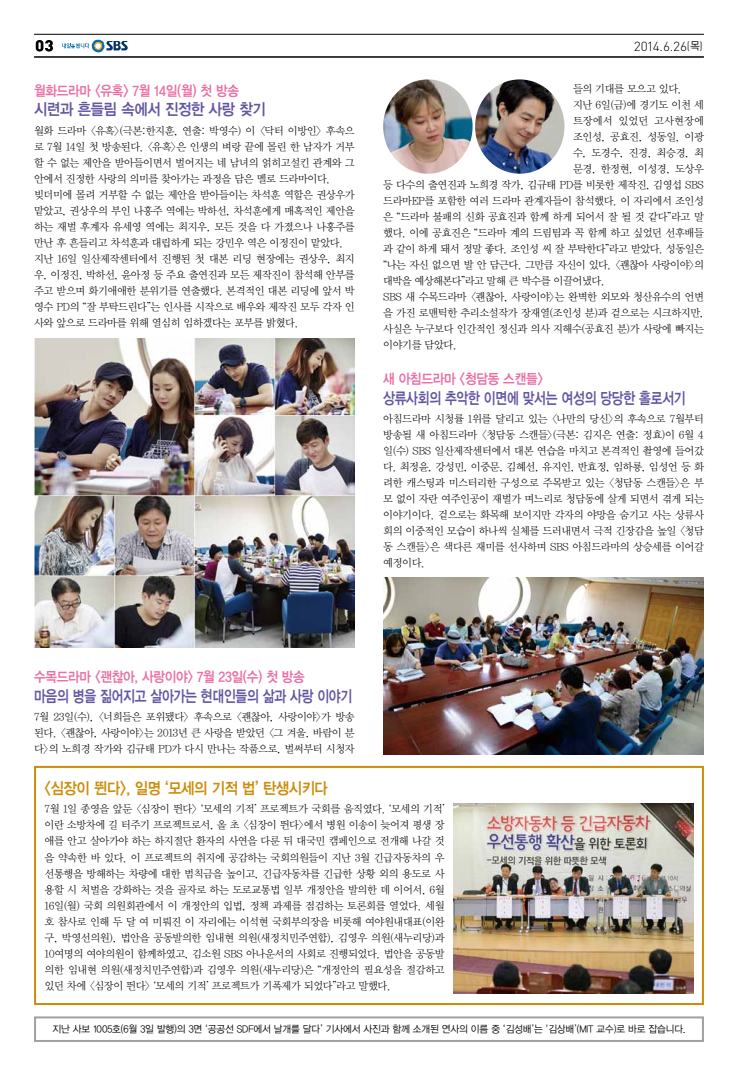
<style>
.page{position:relative;width:738px;height:1075px;background:#fff}
.page>*{position:absolute;margin:0;border:0;box-sizing:border-box;transform-origin:0 0}
.t1{font:16px "YDVYGO Std 14";letter-spacing:-.02em;color:#6356a3;scale:.8 1}
.t2{font:16px "YDVYGO Std 14";letter-spacing:-.025em;color:#cc8d0a;scale:.9 1}
.t3{font:16px "YDVYGO Std 14";letter-spacing:-.02em;color:#6356a3;scale:.9 1}
.t4{font:14px "YDVYGO Std 14";letter-spacing:-.02em;color:#eb6ea5;scale:.9 1}
.t5{font:300 13px "DIN";letter-spacing:-.045em;color:#000;scale:1.05 1}
.t6{font:10.7px/16px "YDVY Mj O Std 12";letter-spacing:-.035em;color:#000;text-align:justify}
.t7{font:10.7px "YDVY Mj O Std 12";letter-spacing:.01em;color:#000}
.t8{font:10px "YDVYGO Std 12";letter-spacing:-.015em;color:#000;scale:.95 1}
.s1{font-size:11px}
.s2{font-family:"YDVYGO Std 12";font-weight:400;font-size:11px}
</style>
<div class="page">
<svg style="left:36px;top:40px;width:17px;height:12px"></svg>
<svg style="left:62px;top:40px;width:66px;height:13px"></svg>
<hr style="left:34px;top:34px;width:669px;height:1px;background:#000">
<hr style="left:34px;top:56px;width:669px;height:2px;background:#000">
<div style="left:34px;top:1016px;width:669px;height:25px;border:2px solid #9fa0a0"></div>
<img style="left:34px;top:338px;width:320px;height:309px">
<img style="left:383px;top:79px;width:89px;height:95px">
<img style="left:475px;top:79px;width:89px;height:95px">
<img style="left:383px;top:577px;width:320px;height:177px">
<div style="left:34px;top:765px;width:669px;height:239px;border:2px solid #cc8d0a"></div>
<img style="left:453px;top:803px;width:239px;height:190px">
<h2 class="t4" style="left:34px;top:84px;width:229px">월화드라마 &lt;유혹&gt; 7월 14일(월) 첫 방송</h2>
<h1 class="t3" style="left:34px;top:102px;width:259px">시련과 흔들림 속에서 진정한 사랑 찾기</h1>
<p class="t6" style="left:34px;top:123px;width:322px;text-align:left">월화 드라마 &lt;유혹&gt;(극본:한지훈, 연출: 박영수) 이 &lt;닥터 이방인&gt; 후속으 로 7월 14일 첫 방송된다. &lt;유혹&gt;은 인생의 벼랑 끝에 몰린 한 남자가 거부 할 수 없는 제안을 받아들이면서 벌어지는 네 남녀의 얽히고설킨 관계와 그 안에서 진정한 사랑의 의미를 찾아가는 과정을 담은 멜로 드라마이다. 빚더미에 몰려 거부할 수 없는 제안을 받아들이는 차석훈 역할은 권상우가 맡았고, 권상우의 부인 나홍주 역에는 박하선, 차석훈에게 매혹적인 제안을 하는 재벌 후계자 유세영 역에는 최지우, 모든 것을 다 가졌으나 나홍주를 만난 후 흔들리고 차석훈과 대립하게 되는 강민우 역은 이정진이 맡았다. 지난 16일 일산제작센터에서 진행된 첫 대본 리딩 현장에는 권상우, 최지 우, 이정진, 박하선, 윤아정 등 주요 출연진과 모든 제작진이 참석해 안부를 주고 받으며 화기애애한 분위기를 연출했다. 본격적인 대본 리딩에 앞서 박 영수 PD의 “잘 부탁드린다”는 인사를 시작으로 배우와 제작진 모두 각자 인 사와 앞으로 드라마를 위해 열심히 임하겠다는 포부를 밝혔다.</p>
<p class="t5" style="left:633px;top:38px;width:67px">2014.6.26<span class="s1">(</span><span class="s2">목</span><span class="s1">)</span></p>
<p class="t6" style="left:572px;top:81px;width:110px">들의 기대를 모으고 있다.</p>
<p class="t6" style="left:572px;top:97px;width:132px">지난 6일(금)에 경기도 이천 세</p>
<p class="t7" style="left:572px;top:116px;width:132px">트장에서 있었던 고사현장에</p>
<p class="t6" style="left:572px;top:129px;width:132px">조인성, 공효진, 성동일, 이광</p>
<p class="t6" style="left:572px;top:145px;width:132px">수, 도경수, 진경, 최승경, 최</p>
<p class="t6" style="left:572px;top:161px;width:132px">문경, 한정현, 이성경, 도상우</p>
<p class="t6" style="left:383px;top:177px;width:322px">등 다수의 출연진과 노희경 작가, 김규태 PD를 비롯한 제작진, 김영섭 SBS</p>
<p class="t6" style="left:383px;top:193px;width:322px">드라마EP를 포함한 여러 드라마 관계자들이 참석했다. 이 자리에서 조인성</p>
<p class="t6" style="left:383px;top:209px;width:322px">은 “드라마 불패의 신화 공효진과 함께 하게 되어서 잘 될 것 같다”라고 말</p>
<p class="t6" style="left:383px;top:225px;width:322px">했다. 이에 공효진은 “드라마 계의 드림팀과 꼭 함께 하고 싶었던 선후배들</p>
<p class="t6" style="left:383px;top:241px;width:322px">과 같이 하게 돼서 정말 좋다. 조인성 씨 잘 부탁한다”라고 받았다. 성동일은</p>
<p class="t6" style="left:383px;top:257px;width:322px">“나는 자신 없으면 발 안 담근다. 그만큼 자신이 있다. &lt;괜찮아 사랑이야&gt;의</p>
<p class="t6" style="left:383px;top:273px;width:223px">대박을 예상해본다”라고 말해 큰 박수를 이끌어냈다.</p>
<p class="t6" style="left:383px;top:289px;width:322px">SBS 새 수목드라마 &lt;괜찮아, 사랑이야&gt;는 완벽한 외모와 청산유수의 언변</p>
<p class="t6" style="left:383px;top:305px;width:322px">을 가진 로맨틱한 추리소설작가 장재열(조인성 분)과 겉으로는 시크하지만,</p>
<p class="t6" style="left:383px;top:321px;width:322px">사실은 누구보다 인간적인 정신과 의사 지해수(공효진 분)가 사랑에 빠지는</p>
<p class="t6" style="left:383px;top:337px;width:75px">이야기를 담았다.</p>
<h2 class="t4" style="left:383px;top:372px;width:179px">새 아침드라마 &lt;청담동 스캔들&gt;</h2>
<h1 class="t1" style="left:383px;top:390px;width:379px">상류사회의 추악한 이면에 맞서는 여성의 당당한 홀로서기</h1>
<p class="t6" style="left:383px;top:411px;width:322px">아침드라마 시청률 1위를 달리고 있는 &lt;나만의 당신&gt;의 후속으로 7월부터 방송될 새 아침드라마 &lt;청담동 스캔들&gt;(극본: 김지은 연출: 정효)이 6월 4 일(수) SBS 일산제작센터에서 대본 연습을 마치고 본격적인 촬영에 들어갔 다. 최정윤, 강성민, 이중문, 김혜선, 유지인, 반효정, 임하룡, 임성언 등 화 려한 캐스팅과 미스터리한 구성으로 주목받고 있는 &lt;청담동 스캔들&gt;은 부 모 없이 자란 여주인공이 재벌가 며느리로 청담동에 살게 되면서 겪게 되는 이야기이다. 겉으로는 화목해 보이지만 각자의 야망을 숨기고 사는 상류사 회의 이중적인 모습이 하나씩 실체를 드러내면서 극적 긴장감을 높일 &lt;청담 동 스캔들&gt;은 색다른 재미를 선사하며 SBS 아침드라마의 상승세를 이어갈 예정이다.</p>
<h2 class="t4" style="left:34px;top:669px;width:302px">수목드라마 &lt;괜찮아, 사랑이야&gt; 7월 23일(수) 첫 방송</h2>
<h1 class="t1" style="left:34px;top:687px;width:399px">마음의 병을 짊어지고 살아가는 현대인들의 삶과 사랑 이야기</h1>
<p class="t6" style="left:34px;top:709px;width:322px">7월 23일(수), &lt;너희들은 포위됐다&gt; 후속으로 &lt;괜찮아, 사랑이야&gt;가 방송 된다. &lt;괜찮아, 사랑이야&gt;는 2013년 큰 사랑을 받았던 &lt;그 겨울, 바람이 분 다&gt;의 노희경 작가와 김규태 PD가 다시 만나는 작품으로, 벌써부터 시청자</p>
<h1 class="t2" style="left:45px;top:780px;width:316px">&lt;심장이 뛴다&gt;, 일명 ‘모세의 기적 법’ 탄생시키다</h1>
<p class="t6" style="left:45px;top:801px;width:401px">7월 1일 종영을 앞둔 &lt;심장이 뛴다&gt; ‘모세의 기적’ 프로젝트가 국회를 움직였다. ‘모세의 기적’ 이란 소방차에 길 터주기 프로젝트로서, 올 초 &lt;심장이 뛴다&gt;에서 병원 이송이 늦어져 평생 장 애를 안고 살아가야 하는 하지절단 환자의 사연을 다룬 뒤 대국민 캠페인으로 전개해 나갈 것 을 약속한 바 있다. 이 프로젝트의 취지에 공감하는 국회의원들이 지난 3월 긴급자동차의 우 선통행을 방해하는 차량에 대한 범칙금을 높이고, 긴급자동차를 긴급한 상황 외의 용도로 사 용할 시 처벌을 강화하는 것을 골자로 하는 도로교통법 일부 개정안을 발의한 데 이어서, 6월 16일(월) 국회 의원회관에서 이 개정안의 입법, 정책 과제를 점검하는 토론회를 열었다. 세월 호 참사로 인해 두 달 여 미뤄진 이 자리에는 이석현 국회부의장을 비롯해 여야원내대표(이완 구, 박영선의원), 법안을 공동발의한 임내현 의원(새정치민주연합), 김영우 의원(새누리당)과 10여명의 여야의원이 함께하였고, 김소원 SBS 아나운서의 사회로 진행되었다. 법안을 공동발 의한 임내현 의원(새정치민주연합)과 김영우 의원(새누리당)은 “개정안의 필요성을 절감하고 있던 차에 &lt;심장이 뛴다&gt; ‘모세의 기적’ 프로젝트가 기폭제가 되었다”라고 말했다.</p>
<p class="t8" style="left:52px;top:1024px;width:667px">지난 사보 1005호(6월 3일 발행)의 3면 ‘공공선 SDF에서 날개를 달다’ 기사에서 사진과 함께 소개된 연사의 이름 중 ‘김성배’는 ‘김상배’(MIT 교수)로 바로 잡습니다.</p>
</div>
